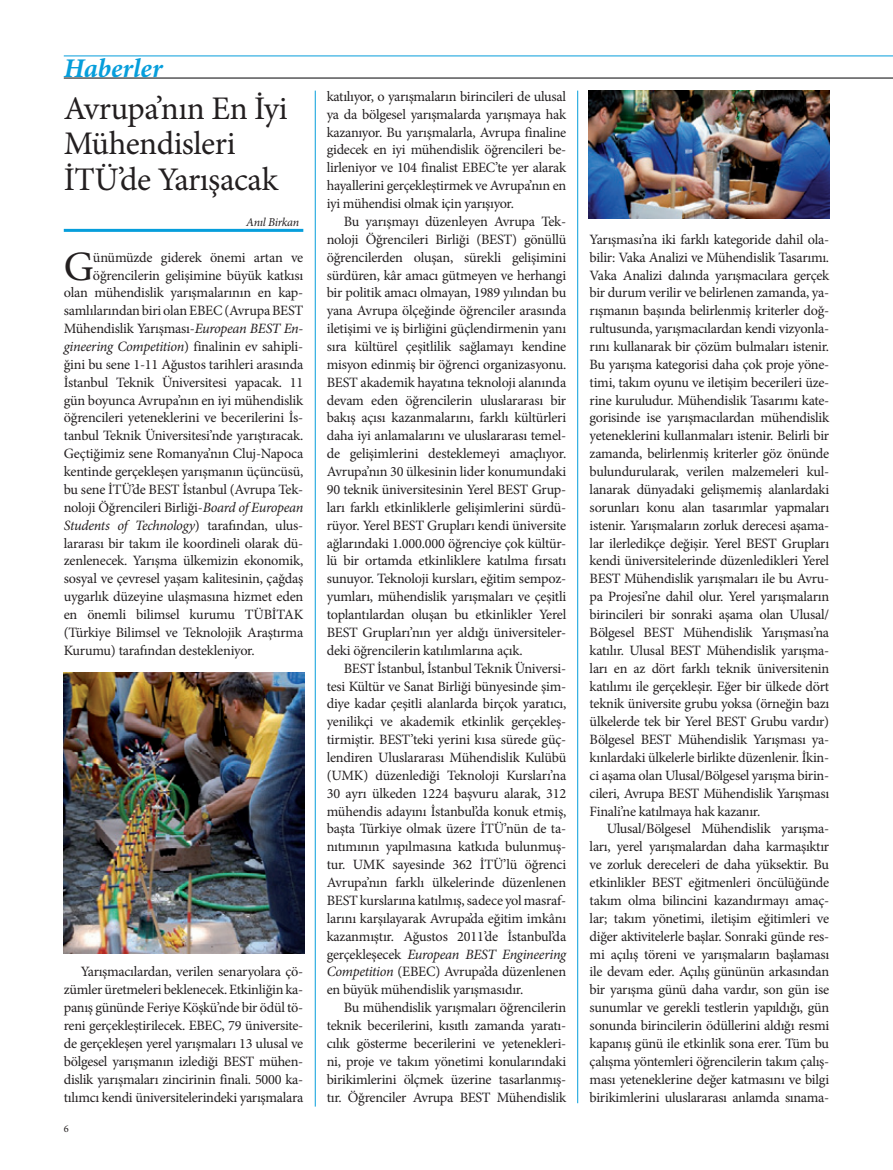
<style>
.page{position:relative;width:893px;height:1170px;background:#fff}
.page>*{position:absolute;margin:0;border:0;box-sizing:border-box;transform-origin:0 0}
.Normal__Web{font:41.7px "Minion Pro";color:#231f20}
.metin{font:33px/35.7px "Minion Pro";letter-spacing:-.015em;color:#231f20}
.t1{font:italic 700 27px "Minion Pro";color:#069edb}
.Normal__Web-2{font:14.25px/17.9px "Minion Pro";letter-spacing:-.015em;color:#231f20;text-align:justify}
.Normal__Web-3{font:italic 14.25px "Minion Pro";letter-spacing:-.02em;color:#231f20}
.HaberYazar{font:italic 12px "Minion Pro";letter-spacing:-.03em;color:#231f20}
.t2{font:10.35px "Minion Pro";color:#231f20}
.s1{font-style:italic}
.s2{font-style:normal}
</style>
<div class="page">
<hr style="left:64px;top:229px;width:239px;height:3px;background:#069edb">
<hr style="left:577px;top:91px;width:1px;height:1012px;background:#069edb">
<hr style="left:315px;top:91px;width:1px;height:1015px;background:#069edb">
<img style="left:64px;top:672px;width:241px;height:281px">
<img style="left:588px;top:91px;width:241px;height:127px">
<hr style="left:64px;top:78px;width:829px;height:1px;background:#000103">
<hr style="left:64px;top:56px;width:829px;height:1px;background:#069edb">
<h3 class="t1" style="left:64px;top:49px;width:100px">Haberler</h3>
<p class="metin" style="left:64px;top:90px;width:225px">Avrupa’nın En İyi</p>
<p class="metin" style="left:64px;top:126px;width:216px">Mühendisleri<br>İTÜ’de Yarışacak</p>
<p class="HaberYazar" style="left:246px;top:214px;width:54px">Anıl Birkan</p>
<p class="Normal__Web" style="left:64px;top:238px;width:31px">G</p>
<p class="Normal__Web-2" style="left:93px;top:248px;width:212px">ünümüzde giderek önemi artan ve</p>
<p class="Normal__Web-2" style="left:93px;top:266px;width:212px">öğrencilerin gelişimine büyük katkısı</p>
<p class="Normal__Web-2" style="left:64px;top:284px;width:241px">olan mühendislik yarışmalarının en kap-</p>
<p class="Normal__Web-2" style="left:64px;top:302px;width:241px">samlılarından biri olan EBEC (Avrupa BEST</p>
<p class="Normal__Web-2" style="left:64px;top:320px;width:241px">Mühendislik Yarışması-<span class="s1">European BEST En-</span></p>
<p class="Normal__Web-3" style="left:64px;top:337px;width:241px">gineering Competition<span class="s2">) finalinin ev sahipli-</span></p>
<p class="Normal__Web-2" style="left:64px;top:355px;width:241px">ğini bu sene 1-11 Ağustos tarihleri arasında</p>
<p class="Normal__Web-2" style="left:64px;top:373px;width:241px">İstanbul Teknik Üniversitesi yapacak. 11</p>
<p class="Normal__Web-2" style="left:64px;top:391px;width:241px">gün boyunca Avrupa’nın en iyi mühendislik</p>
<p class="Normal__Web-2" style="left:64px;top:409px;width:241px">öğrencileri yeteneklerini ve becerilerini İs-</p>
<p class="Normal__Web-2" style="left:64px;top:427px;width:241px">tanbul Teknik Üniversitesi’nde yarıştıracak.</p>
<p class="Normal__Web-2" style="left:64px;top:445px;width:241px">Geçtiğimiz sene Romanya’nın Cluj-Napoca</p>
<p class="Normal__Web-2" style="left:64px;top:462px;width:241px">kentinde gerçekleşen yarışmanın üçüncüsü,</p>
<p class="Normal__Web-2" style="left:64px;top:480px;width:241px">bu sene İTÜ’de BEST İstanbul (Avrupa Tek-</p>
<p class="Normal__Web-2" style="left:64px;top:498px;width:241px">noloji Öğrencileri Birliği-<span class="s1">Board of European</span></p>
<p class="Normal__Web-3" style="left:64px;top:515px;width:241px">Students of Technology<span class="s2">) tarafından, ulus-</span></p>
<p class="Normal__Web-2" style="left:64px;top:534px;width:241px">lararası bir takım ile koordineli olarak dü-</p>
<p class="Normal__Web-2" style="left:64px;top:552px;width:241px">zenlenecek. Yarışma ülkemizin ekonomik,</p>
<p class="Normal__Web-2" style="left:64px;top:570px;width:241px">sosyal ve çevresel yaşam kalitesinin, çağdaş</p>
<p class="Normal__Web-2" style="left:64px;top:587px;width:241px">uygarlık düzeyine ulaşmasına hizmet eden</p>
<p class="Normal__Web-2" style="left:64px;top:605px;width:241px">en önemli bilimsel kurumu TÜBİTAK</p>
<p class="Normal__Web-2" style="left:64px;top:623px;width:241px">(Türkiye Bilimsel ve Teknolojik Araştırma</p>
<p class="Normal__Web-2" style="left:64px;top:641px;width:192px">Kurumu) tarafından destekleniyor.</p>
<p class="Normal__Web-2" style="left:64px;top:962px;width:241px;text-indent:17px">Yarışmacılardan, verilen senaryolara çö&shy;zümler üretmeleri beklenecek. Etkinliğin ka&shy;panış gününde Feriye Köşkü’nde bir ödül tö&shy;reni gerçekleştirilecek. EBEC, 79 üniversite&shy;de gerçekleşen yerel yarışmaları 13 ulusal ve bölgesel yarışmanın izlediği BEST mühen&shy;dislik yarışmaları zincirinin finali. 5000 ka&shy;tılımcı kendi üniversitelerindeki yarışmalara</p>
<p class="t2" style="left:64px;top:1121px;width:6px">6</p>
<p class="Normal__Web-2" style="left:327px;top:87px;width:241px">katılıyor, o yarışmaların birincileri de ulusal ya da bölgesel yarışmalarda yarışmaya hak kazanıyor. Bu yarışmalarla, Avrupa finaline gidecek en iyi mühendislik öğrencileri be&shy;lirleniyor ve 104 finalist EBEC’te yer alarak hayallerini gerçekleştirmek ve Avrupa’nın en iyi mühendisi olmak için yarışıyor.</p>
<p class="Normal__Web-2" style="left:327px;top:212px;width:241px;text-indent:17px">Bu yarışmayı düzenleyen Avrupa Tek&shy;noloji Öğrencileri Birliği (BEST) gönüllü öğrencilerden oluşan, sürekli gelişimini sürdüren, kâr amacı gütmeyen ve herhangi bir politik amacı olmayan, 1989 yılından bu yana Avrupa ölçeğinde öğrenciler arasında iletişimi ve iş birliğini güçlendirmenin yanı sıra kültürel çeşitlilik sağlamayı kendine misyon edinmiş bir öğrenci organizasyonu.<br>BEST akademik hayatına teknoloji alanında devam eden öğrencilerin uluslararası bir bakış açısı kazanmalarını, farklı kültürleri daha iyi anlamalarını ve uluslararası temel&shy;de gelişimlerini desteklemeyi amaçlıyor.<br>Avrupa’nın 30 ülkesinin lider konumundaki 90 teknik üniversitesinin Yerel BEST Grup&shy;ları farklı etkinliklerle gelişimlerini sürdü&shy;rüyor. Yerel BEST Grupları kendi üniversite ağlarındaki 1.000.000 öğrenciye çok kültür&shy;lü bir ortamda etkinliklere katılma fırsatı sunuyor. Teknoloji kursları, eğitim sempoz&shy;yumları, mühendislik yarışmaları ve çeşitli toplantılardan oluşan bu etkinlikler Yerel BEST Grupları’nın yer aldığı üniversiteler&shy;deki öğrencilerin katılımlarına açık.</p>
<p class="Normal__Web-2" style="left:327px;top:659px;width:241px;text-indent:17px">BEST İstanbul, İstanbul Teknik Üniversi&shy;tesi Kültür ve Sanat Birliği bünyesinde şim&shy;diye kadar çeşitli alanlarda birçok yaratıcı, yenilikçi ve akademik etkinlik gerçekleş&shy;tirmiştir. BEST’teki yerini kısa sürede güç&shy;lendiren Uluslararası Mühendislik Kulübü (UMK) düzenlediği Teknoloji Kursları’na 30 ayrı ülkeden 1224 başvuru alarak, 312 mühendis adayını İstanbul’da konuk etmiş, başta Türkiye olmak üzere İTÜ’nün de ta&shy;nıtımının yapılmasına katkıda bulunmuş&shy;tur. UMK sayesinde 362 İTÜ’lü öğrenci Avrupa’nın farklı ülkelerinde düzenlenen BEST kurslarına katılmış, sadece yol masraf&shy;larını karşılayarak Avrupa’da eğitim imkânı kazanmıştır. Ağustos 2011’de İstanbul’da gerçekleşecek <span class="s1">European BEST Engineering Competition</span> (EBEC) Avrupa’da düzenlenen en büyük mühendislik yarışmasıdır.</p>
<p class="Normal__Web-2" style="left:327px;top:998px;width:241px;text-indent:17px">Bu mühendislik yarışmaları öğrencilerin teknik becerilerini, kısıtlı zamanda yaratı&shy;cılık gösterme becerilerini ve yetenekleri&shy;ni, proje ve takım yönetimi konularındaki birikimlerini ölçmek üzerine tasarlanmış&shy;tır. Öğrenciler Avrupa BEST Mühendislik</p>
<p class="Normal__Web-2" style="left:590px;top:230px;width:241px">Yarışması’na iki farklı kategoride dahil ola&shy;bilir: Vaka Analizi ve Mühendislik Tasarımı.<br>Vaka Analizi dalında yarışmacılara gerçek bir durum verilir ve belirlenen zamanda, ya&shy;rışmanın başında belirlenmiş kriterler doğ&shy;rultusunda, yarışmacılardan kendi vizyonla&shy;rını kullanarak bir çözüm bulmaları istenir.<br>Bu yarışma kategorisi daha çok proje yöne&shy;timi, takım oyunu ve iletişim becerileri üze&shy;rine kuruludur. Mühendislik Tasarımı kate&shy;gorisinde ise yarışmacılardan mühendislik yeteneklerini kullanmaları istenir. Belirli bir zamanda, belirlenmiş kriterler göz önünde bulundurularak, verilen malzemeleri kul&shy;lanarak dünyadaki gelişmemiş alanlardaki sorunları konu alan tasarımlar yapmaları istenir. Yarışmaların zorluk derecesi aşama&shy;lar ilerledikçe değişir. Yerel BEST Grupları kendi üniversitelerinde düzenledikleri Yerel BEST Mühendislik yarışmaları ile bu Avru&shy;pa Projesi’ne dahil olur. Yerel yarışmaların birincileri bir sonraki aşama olan Ulusal/ Bölgesel BEST Mühendislik Yarışması’na katılır. Ulusal BEST Mühendislik yarışma&shy;ları en az dört farklı teknik üniversitenin katılımı ile gerçekleşir. Eğer bir ülkede dört teknik üniversite grubu yoksa (örneğin bazı ülkelerde tek bir Yerel BEST Grubu vardır)<br>Bölgesel BEST Mühendislik Yarışması ya&shy;kınlardaki ülkelerle birlikte düzenlenir. İkin&shy;ci aşama olan Ulusal/Bölgesel yarışma birin&shy;cileri, Avrupa BEST Mühendislik Yarışması Finali’ne katılmaya hak kazanır.</p>
<p class="Normal__Web-2" style="left:590px;top:820px;width:241px;text-indent:17px">Ulusal/Bölgesel Mühendislik yarışma&shy;ları, yerel yarışmalardan daha karmaşıktır ve zorluk dereceleri de daha yüksektir. Bu etkinlikler BEST eğitmenleri öncülüğünde takım olma bilincini kazandırmayı amaç&shy;lar; takım yönetimi, iletişim eğitimleri ve diğer aktivitelerle başlar. Sonraki günde res&shy;mi açılış töreni ve yarışmaların başlaması ile devam eder. Açılış gününün arkasından bir yarışma günü daha vardır, son gün ise sunumlar ve gerekli testlerin yapıldığı, gün sonunda birincilerin ödüllerini aldığı resmi kapanış günü ile etkinlik sona erer. Tüm bu çalışma yöntemleri öğrencilerin takım çalış&shy;ması yeteneklerine değer katmasını ve bilgi birikimlerini uluslararası anlamda sınama-</p>
</div>
